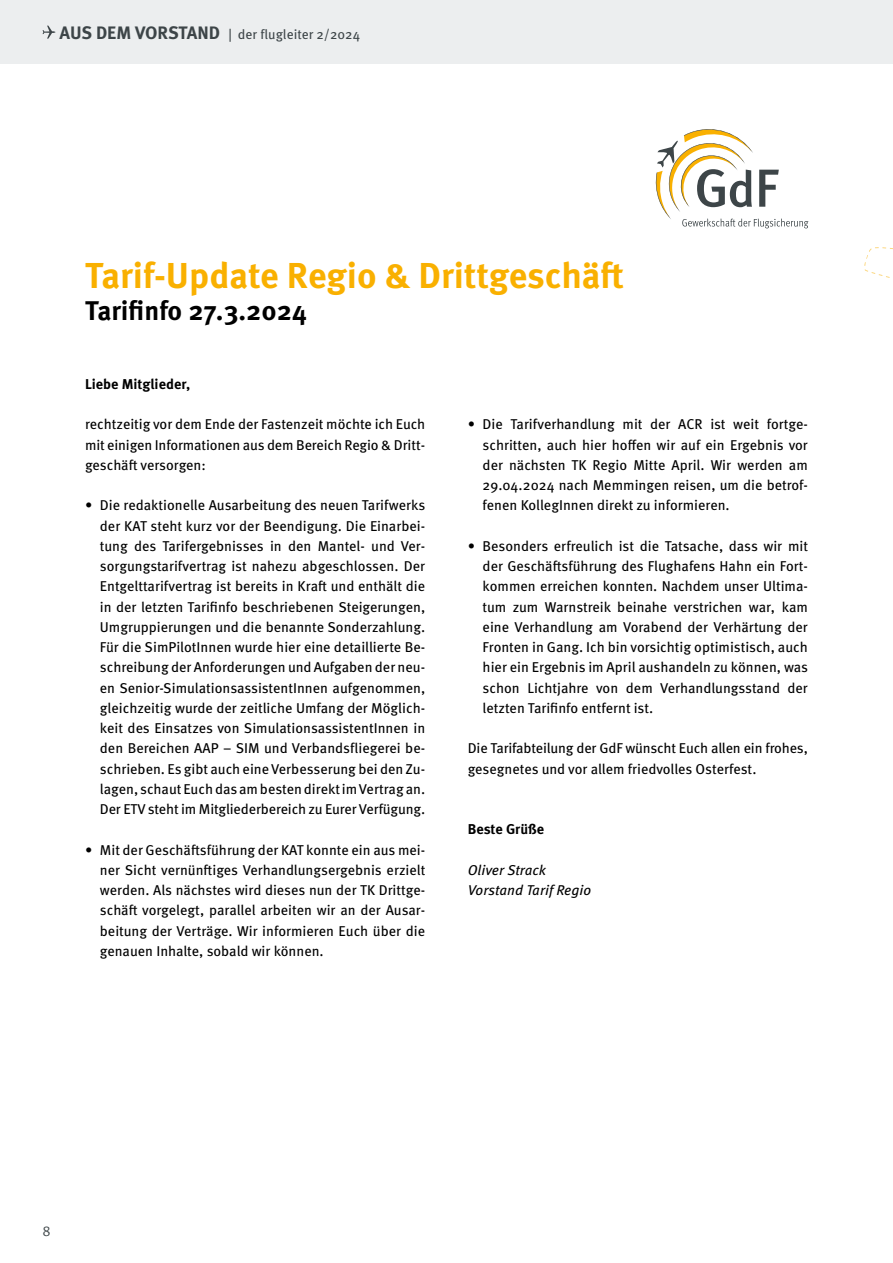
<style>
.page{position:relative;width:893px;height:1263px;background:#fff}
.page>*{position:absolute;margin:0;border:0;box-sizing:border-box;transform-origin:0 0}
.t1{font:700 36px "Meta Pro";color:#f9b000}
.t2{font:700 27px "Meta Pro";color:#000}
.t3{font:14.25px/20.2px "Meta Pro";letter-spacing:-.01em;color:#000;text-align:justify}
.t4{font:italic 14.25px/20.2px "Meta Pro";color:#000}
.t5{font:700 14.25px "Meta Pro";color:#000}
.t6{font:14.25px "Meta Pro Norm";color:#3d4548}
.t7{font:13.5px "Meta Pro";color:#3d4548}
.s1{font-weight:700;font-size:18px}
</style>
<div class="page">
<svg style="left:864px;top:247px;width:29px;height:31px"></svg>
<div style="left:0;top:0;width:893px;height:64px;background:#eceeef"></div>
<svg style="left:43px;top:26px;width:12px;height:13px"></svg>
<svg style="left:655px;top:129px;width:153px;height:99px"></svg>
<p class="t7" style="left:60px;top:24px;width:302px"><span class="s1">AUS DEM VORSTAND</span> | der flugleiter 2/2024</p>
<h1 class="t1" style="left:85px;top:247px;width:540px">Tarif-Update Regio &amp; Drittgeschäft</h1>
<h2 class="t2" style="left:85px;top:289px;width:223px">Tarifinfo 27.3.2024</h2>
<p class="t5" style="left:85px;top:373px;width:107px">Liebe Mitglieder,</p>
<p class="t3" style="left:85px;top:413px;width:342px">rechtzeitig vor dem Ende der Fastenzeit möchte ich Euch mit einigen Informationen aus dem Bereich Regio &amp; Dritt&shy;geschäft versorgen:</p>
<p class="t3" style="left:100px;top:494px;width:327px;text-indent:-15px">• Die redaktionelle Ausarbeitung des neuen Tarifwerks der KAT steht kurz vor der Beendigung. Die Einarbei&shy;tung des Tarifergebnisses in den Mantel- und Ver&shy;sorgungstarifvertrag ist nahezu abgeschlossen. Der Entgelttarifvertrag ist bereits in Kraft und enthält die in der letzten Tarifinfo beschriebenen Steigerungen, Umgruppierungen und die benannte Sonderzahlung.<br>Für die SimPilotInnen wurde hier eine detaillierte Be&shy;schreibung der Anforderungen und Aufgaben der neu&shy;en Senior-SimulationsassistentInnen aufgenommen, gleichzeitig wurde der zeitliche Umfang der Möglich&shy;keit des Einsatzes von SimulationsassistentInnen in den Bereichen AAP – SIM und Verbandsfliegerei be&shy;schrieben. Es gibt auch eine Verbesserung bei den Zu&shy;lagen, schaut Euch das am besten direkt im Vertrag an.<br>Der ETV steht im Mitgliederbereich zu Eurer Verfügung.</p>
<p class="t3" style="left:100px;top:839px;width:327px;text-indent:-15px">• Mit der Geschäftsführung der KAT konnte ein aus mei&shy;ner Sicht vernünftiges Verhandlungsergebnis erzielt werden. Als nächstes wird dieses nun der TK Drittge&shy;schäft vorgelegt, parallel arbeiten wir an der Ausar&shy;beitung der Verträge. Wir informieren Euch über die genauen Inhalte, sobald wir können.</p>
<p class="t3" style="left:483px;top:413px;width:327px;text-indent:-15px">• Die Tarifverhandlung mit der ACR ist weit fortge&shy;schritten, auch hier hoffen wir auf ein Ergebnis vor der nächsten TK Regio Mitte April. Wir werden am 29.04.2024 nach Memmingen reisen, um die betrof&shy;fenen KollegInnen direkt zu informieren.</p>
<p class="t3" style="left:483px;top:535px;width:327px;text-indent:-15px">• Besonders erfreulich ist die Tatsache, dass wir mit der Geschäftsführung des Flughafens Hahn ein Fort&shy;kommen erreichen konnten. Nachdem unser Ultima&shy;tum zum Warnstreik beinahe verstrichen war, kam eine Verhandlung am Vorabend der Verhärtung der Fronten in Gang. Ich bin vorsichtig optimistisch, auch hier ein Ergebnis im April aushandeln zu können, was schon Lichtjahre von dem Verhandlungsstand der letzten Tarifinfo entfernt ist.</p>
<p class="t3" style="left:468px;top:737px;width:342px">Die Tarifabteilung der GdF wünscht Euch allen ein frohes, gesegnetes und vor allem friedvolles Osterfest.</p>
<p class="t5" style="left:468px;top:818px;width:78px">Beste Grüße</p>
<p class="t4" style="left:468px;top:859px;width:125px">Oliver Strack<br>Vorstand Tarif Regio</p>
<p class="t6" style="left:43px;top:1221px;width:10px">8</p>
</div>
